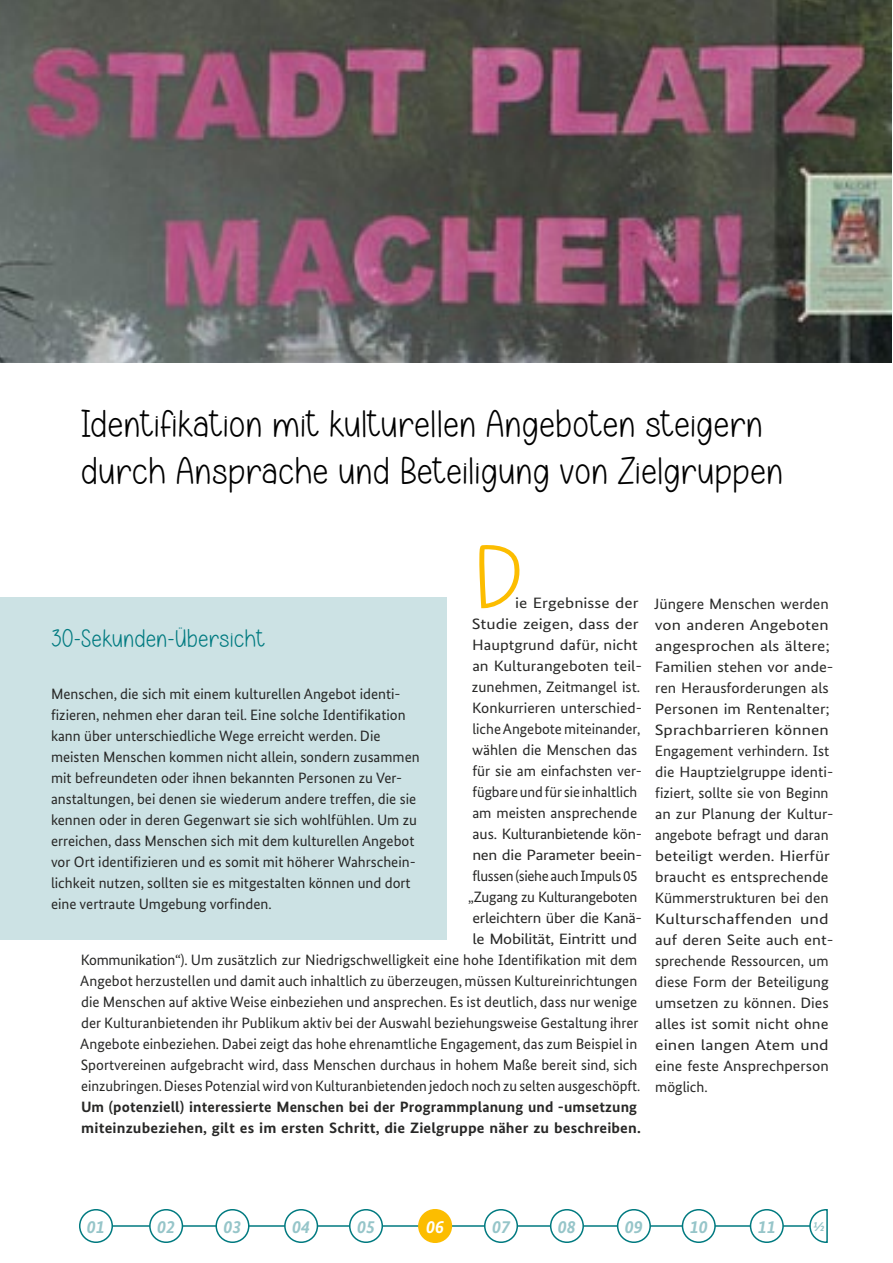
<style>
.page{position:relative;width:893px;height:1263px;background:#fff}
.page>*{position:absolute;margin:0;border:0;box-sizing:border-box;transform-origin:0 0}
.Fließtext_Initialie_Blocksatz{font:90px "Simple Handmade";color:#fcbd00;scale:1.16 1}
.t1{font:39px/46.8px "Simple Handmade";color:#000}
.t2{font:25.5px "Simple Handmade";color:#007a80}
.t3{font:italic 700 18px "Bundes Sans";color:#96c5c9}
.t4{font:italic 700 18px "Bundes Sans";color:#fff}
.Fließtext_Initialie_Blocksatz-2{font:15px "Bundes Sans";color:#282827}
.Fließtext{font:15px/21px "Bundes Sans";color:#282827}
.Fließtext_Initialie_Blocksatz-3{font:15px/21px "Bundes Sans";color:#282827;scale:1.05 1}
.Fließtext_Initialie_Blocksatz-4{font:700 15px "Bundes Sans";letter-spacing:.01em;color:#282827;scale:1.07 1}
.Fließtext_Initialie_Blocksatz-5{font:700 15px "Bundes Sans";letter-spacing:.01em;color:#282827;scale:1.04 1}
.Fließtext_Initialie_Blocksatz-6{font:15px "Bundes Sans";letter-spacing:-.02em;color:#282827}
.Fließtext_Initialie_Blocksatz-7{font:15px "Bundes Sans";color:#282827;scale:1.11 1}
.Fließtext_Initialie_Blocksatz-8{font:15px "Bundes Sans";color:#282827;scale:1.04 1}
.Fließtext_Initialie_Blocksatz-9{font:15px "Bundes Sans";letter-spacing:-.02em;color:#282827;scale:1.04 1}
.Fließtext_Initialie_Blocksatz-10{font:15px "Bundes Sans";letter-spacing:-.02em;color:#282827;scale:1.09 1}
.Fließtext_Initialie_Blocksatz-11{font:15px "Bundes Sans";letter-spacing:-.02em;color:#282827;scale:1.15 1}
.Fließtext_Initialie_Blocksatz-12{font:15px "Bundes Sans";letter-spacing:-.02em;color:#282827;scale:1.12 1}
.Fließtext_Initialie_Blocksatz-13{font:15px "Bundes Sans";color:#282827;scale:1.17 1}
.Fließtext_Initialie_Blocksatz-14{font:15px "Bundes Sans";color:#282827;scale:1.16 1}
.t5{font:italic 700 13.5px "Bundes Sans";color:#96c5c9}
</style>
<div class="page">
<hr style="left:96px;top:1225px;width:724px;height:2px;background:#007a80">
<div style="left:419px;top:1210px;width:32px;height:32px;background:#fcbd00;border-radius:50%"></div>
<div style="left:418px;top:1209px;width:34px;height:34px;border:2px solid #fcbd00;border-radius:50%"></div>
<div style="left:80px;top:1210px;width:32px;height:32px;background:#fff;border-radius:50%"></div>
<div style="left:79px;top:1209px;width:34px;height:34px;border:2px solid #007a80;border-radius:50%"></div>
<div style="left:150px;top:1210px;width:32px;height:32px;background:#fff;border-radius:50%"></div>
<div style="left:149px;top:1209px;width:34px;height:34px;border:2px solid #007a80;border-radius:50%"></div>
<div style="left:216px;top:1210px;width:33px;height:32px;background:#fff;border-radius:50%"></div>
<div style="left:215px;top:1209px;width:34px;height:34px;border:2px solid #007a80;border-radius:50%"></div>
<div style="left:285px;top:1210px;width:32px;height:32px;background:#fff;border-radius:50%"></div>
<div style="left:284px;top:1209px;width:34px;height:34px;border:2px solid #007a80;border-radius:50%"></div>
<div style="left:350px;top:1210px;width:32px;height:32px;background:#fff;border-radius:50%"></div>
<div style="left:349px;top:1209px;width:34px;height:34px;border:2px solid #007a80;border-radius:50%"></div>
<div style="left:485px;top:1210px;width:32px;height:32px;background:#fff;border-radius:50%"></div>
<div style="left:484px;top:1209px;width:34px;height:34px;border:2px solid #007a80;border-radius:50%"></div>
<div style="left:551px;top:1210px;width:32px;height:32px;background:#fff;border-radius:50%"></div>
<div style="left:550px;top:1209px;width:34px;height:34px;border:2px solid #007a80;border-radius:50%"></div>
<div style="left:618px;top:1210px;width:32px;height:32px;background:#fff;border-radius:50%"></div>
<div style="left:617px;top:1209px;width:34px;height:34px;border:2px solid #007a80;border-radius:50%"></div>
<div style="left:682px;top:1210px;width:33px;height:32px;background:#fff;border-radius:50%"></div>
<div style="left:682px;top:1209px;width:34px;height:34px;border:2px solid #007a80;border-radius:50%"></div>
<div style="left:750px;top:1210px;width:33px;height:32px;background:#fff;border-radius:50%"></div>
<div style="left:750px;top:1209px;width:34px;height:34px;border:2px solid #007a80;border-radius:50%"></div>
<svg style="left:808px;top:1209px;width:20px;height:34px"></svg>
<div style="left:0;top:597px;width:446px;height:343px;background:#cce2e4"></div>
<img style="left:0;top:0;width:891px;height:362px">
<h1 class="t1" style="left:81px;top:401px;width:704px">Identifikation mit kulturellen Angeboten steigern durch Ansprache und Beteiligung von Zielgruppen</h1>
<p class="Fließtext_Initialie_Blocksatz" style="left:473px;top:529px;width:45px">D</p>
<p class="Fließtext_Initialie_Blocksatz-14" style="left:515px;top:594px;width:108px">ie Ergebnisse der</p>
<p class="Fließtext_Initialie_Blocksatz-13" style="left:472px;top:615px;width:144px">Studie zeigen, dass der</p>
<p class="Fließtext_Initialie_Blocksatz-7" style="left:472px;top:636px;width:151px">Hauptgrund dafür, nicht</p>
<p class="Fließtext_Initialie_Blocksatz-7" style="left:472px;top:657px;width:155px">an Kulturangeboten teil-</p>
<p class="Fließtext_Initialie_Blocksatz-2" style="left:472px;top:678px;width:170px">zunehmen, Zeitmangel ist.</p>
<p class="Fließtext_Initialie_Blocksatz-8" style="left:472px;top:699px;width:165px">Konkurrieren unterschied-</p>
<p class="Fließtext_Initialie_Blocksatz-2" style="left:472px;top:720px;width:169px">liche Angebote miteinander,</p>
<p class="Fließtext_Initialie_Blocksatz-2" style="left:472px;top:741px;width:167px">wählen die Menschen das</p>
<p class="Fließtext_Initialie_Blocksatz-2" style="left:472px;top:762px;width:171px">für sie am einfachsten ver-</p>
<p class="Fließtext_Initialie_Blocksatz-2" style="left:472px;top:783px;width:166px">fügbare und für sie inhaltlich</p>
<p class="Fließtext_Initialie_Blocksatz-2" style="left:472px;top:804px;width:166px">am meisten ansprechende</p>
<p class="Fließtext_Initialie_Blocksatz-9" style="left:472px;top:825px;width:165px">aus. Kulturanbietende kön-</p>
<p class="Fließtext_Initialie_Blocksatz-12" style="left:472px;top:846px;width:153px">nen die Parameter beein-</p>
<p class="Fließtext_Initialie_Blocksatz-6" style="left:472px;top:867px;width:167px">flussen (siehe auch Impuls 05</p>
<p class="Fließtext_Initialie_Blocksatz-6" style="left:468px;top:888px;width:171px">„Zugang zu Kulturangeboten</p>
<p class="Fließtext_Initialie_Blocksatz-10" style="left:472px;top:909px;width:157px">erleichtern über die Kanä-</p>
<p class="Fließtext_Initialie_Blocksatz-11" style="left:472px;top:930px;width:145px">le Mobilität, Eintritt und</p>
<p class="Fließtext_Initialie_Blocksatz-2" style="left:81px;top:951px;width:558px">Kommunikation“). Um zusätzlich zur Niedrigschwelligkeit eine hohe Identifikation mit dem</p>
<p class="Fließtext_Initialie_Blocksatz-2" style="left:80px;top:972px;width:558px">Angebot herzustellen und damit auch inhaltlich zu überzeugen, müssen Kultureinrichtungen</p>
<p class="Fließtext_Initialie_Blocksatz-2" style="left:81px;top:993px;width:558px">die Menschen auf aktive Weise einbeziehen und ansprechen. Es ist deutlich, dass nur wenige</p>
<p class="Fließtext_Initialie_Blocksatz-2" style="left:81px;top:1014px;width:559px">der Kulturanbietenden ihr Publikum aktiv bei der Auswahl beziehungsweise Gestaltung ihrer</p>
<p class="Fließtext_Initialie_Blocksatz-2" style="left:80px;top:1035px;width:558px">Angebote einbeziehen. Dabei zeigt das hohe ehrenamtliche Engagement, das zum Beispiel in</p>
<p class="Fließtext_Initialie_Blocksatz-2" style="left:81px;top:1056px;width:558px">Sportvereinen aufgebracht wird, dass Menschen durchaus in hohem Maße bereit sind, sich</p>
<p class="Fließtext_Initialie_Blocksatz-2" style="left:81px;top:1077px;width:561px">einzubringen. Dieses Potenzial wird von Kulturanbietenden jedoch noch zu selten ausgeschöpft.</p>
<p class="Fließtext_Initialie_Blocksatz-5" style="left:81px;top:1098px;width:536px">Um (potenziell) interessierte Menschen bei der Programmplanung und -umsetzung</p>
<p class="Fließtext_Initialie_Blocksatz-4" style="left:81px;top:1119px;width:524px">miteinzubeziehen, gilt es im ersten Schritt, die Zielgruppe näher zu beschreiben.</p>
<h2 class="t2" style="left:51px;top:625px;width:216px">30-Sekunden-Übersicht</h2>
<p class="Fließtext" style="left:51px;top:683px;width:370px">Menschen, die sich mit einem kulturellen Angebot identi&shy;fizieren, nehmen eher daran teil. Eine solche Identifikation kann über unterschiedliche Wege erreicht werden. Die meisten Menschen kommen nicht allein, sondern zusammen mit befreundeten oder ihnen bekannten Personen zu Ver&shy;anstaltungen, bei denen sie wiederum andere treffen, die sie kennen oder in deren Gegenwart sie sich wohlfühlen. Um zu erreichen, dass Menschen sich mit dem kulturellen Angebot vor Ort identifizieren und es somit mit höherer Wahrschein&shy;lichkeit nutzen, sollten sie es mitgestalten können und dort eine vertraute Umgebung vorfinden.</p>
<p class="Fließtext_Initialie_Blocksatz-3" style="left:654px;top:593px;width:172px">Jüngere Menschen werden von anderen Angeboten angesprochen als ältere;<br>Familien stehen vor ande&shy;ren Herausforderungen als<br>Personen im Rentenalter;<br>Sprachbarrieren können<br>Engagement verhindern. Ist die Hauptzielgruppe identi&shy;fiziert, sollte sie von Beginn an zur Planung der Kultur&shy;angebote befragt und daran beteiligt werden. Hierfür braucht es entsprechende<br>Kümmerstrukturen bei den<br>Kulturschaffenden und auf deren Seite auch ent&shy;sprechende Ressourcen, um diese Form der Beteiligung umsetzen zu können. Dies alles ist somit nicht ohne einen langen Atem und eine feste Ansprechperson möglich.</p>
<p class="t3" style="left:87px;top:1216px;width:19px">01</p>
<p class="t3" style="left:157px;top:1216px;width:19px">02</p>
<p class="t3" style="left:223px;top:1216px;width:19px">03</p>
<p class="t3" style="left:292px;top:1216px;width:19px">04</p>
<p class="t3" style="left:357px;top:1216px;width:19px">05</p>
<h1 class="t4" style="left:426px;top:1216px;width:19px">06</h1>
<p class="t3" style="left:492px;top:1216px;width:19px">07</p>
<p class="t3" style="left:558px;top:1216px;width:19px">08</p>
<p class="t3" style="left:625px;top:1216px;width:19px">09</p>
<p class="t3" style="left:690px;top:1216px;width:19px">10</p>
<p class="t3" style="left:758px;top:1216px;width:19px">11</p>
<p class="t5" style="left:813px;top:1218px;width:13px">½</p>
</div>
